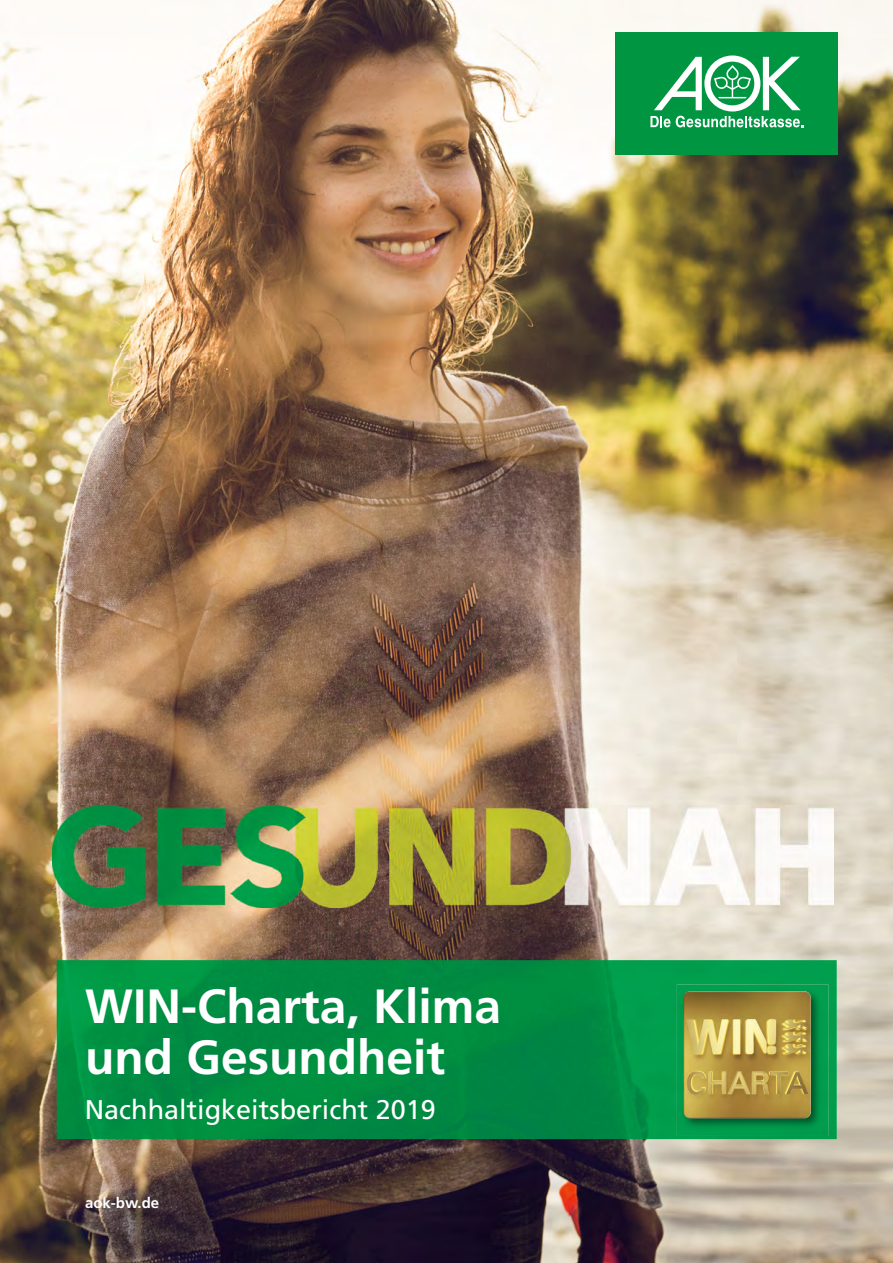
<style>
.page{position:relative;width:893px;height:1263px;background:#fff}
.page>*{position:absolute;margin:0;border:0;box-sizing:border-box;transform-origin:0 0}
.t1{font:700 48px/51px "Frutiger LT";color:#fff}
.t2{font:27px "Frutiger LT";color:#fff}
.t3{font:700 15px "Frutiger LT";color:#fff}
</style>
<div class="page">
<img style="left:0;top:0;width:893px;height:1263px">
<img style="left:52px;top:805px;width:781px;height:103px">
<div style="left:615px;top:33px;width:223px;height:122px;background:#009641"></div>
<svg style="left:650px;top:55px;width:153px;height:72px"></svg>
<img style="left:57px;top:960px;width:780px;height:179px">
<img style="left:677px;top:984px;width:151px;height:152px">
<img style="left:683px;top:991px;width:128px;height:127px">
<p class="t1" style="left:85px;top:985px;width:418px">WIN-Charta, Klima und Gesundheit</p>
<p class="t2" style="left:85px;top:1098px;width:353px">Nachhaltigkeitsbericht 2019</p>
<p class="t3" style="left:85px;top:1197px;width:76px">aok-bw.de</p>
</div>
